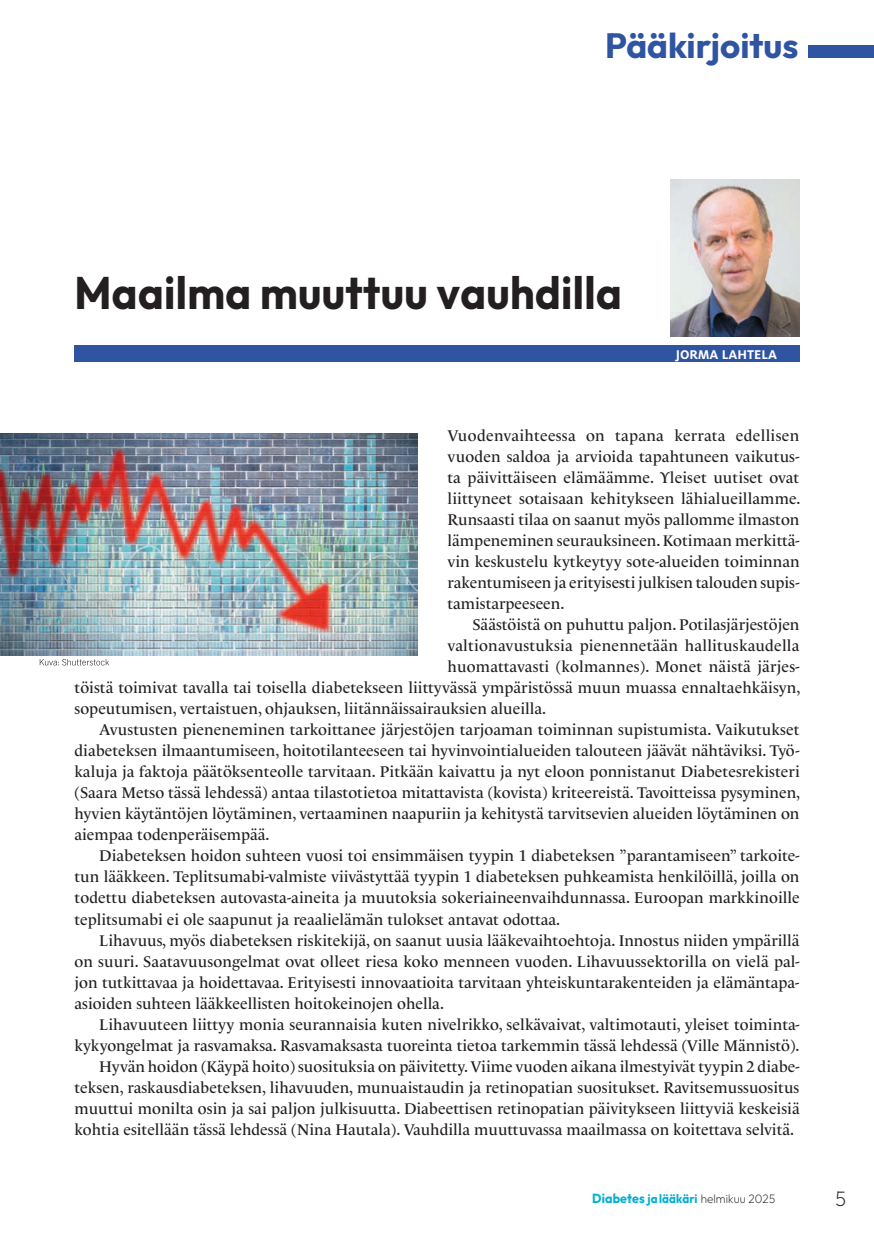
<style>
.page{position:relative;width:874px;height:1241px;background:#fff}
.page>*{position:absolute;margin:0;border:0;box-sizing:border-box;transform-origin:0 0}
.Otsikko{font:100 45.5px "Outfit";letter-spacing:.01em;color:#231f20;scale:.95 1}
.t1{font:100 35px "Outfit";color:#2f54a2}
.t2{font:100 21px "Outfit";color:#231f20;scale:.95 1}
.Leipis_sis{font:15.75px/21px "Le Monde Livre Cla Std";color:#231f20;text-align:justify}
.Leipis{font:15.75px/21px "Le Monde Livre Cla Std";letter-spacing:-.005em;color:#231f20;text-align:justify}
.Kirjoittaja_alku{font:700 14px "Milo Pro";color:#fff}
.t3{font:100 12.25px "Outfit";letter-spacing:.01em;color:#231f20;scale:.95 1}
.s1{font-size:13.12px;color:#00b0d3}
.s2{color:#00b0d3}
</style>
<div class="page">
<div style="left:74px;top:345px;width:725px;height:17px;background:#2f54a2"></div>
<div style="left:808px;top:45px;width:65px;height:13px;background:#2f54a2"></div>
<img style="left:670px;top:179px;width:129px;height:157px">
<img style="left:0;top:434px;width:417px;height:221px">
<svg style="left:40px;top:659px;width:69px;height:6px"></svg>
<p class="t1" style="left:605px;top:25px;width:195px">Pääkirjoitus</p>
<p class="Otsikko" style="left:74px;top:266px;width:577px">Maailma muuttuu vauhdilla</p>
<p class="Kirjoittaja_alku" style="left:675px;top:346px;width:103px">JORMA LAHTELA</p>
<p class="Leipis" style="left:447px;top:425px;width:354px">Vuodenvaihteessa on tapana kerrata edellisen vuoden saldoa ja arvioida tapahtuneen vaikutus&shy;ta päivittäiseen elämäämme. Yleiset uutiset ovat liittyneet sotaisaan kehitykseen lähialueillamme.<br>Runsaasti tilaa on saanut myös pallomme ilmaston lämpeneminen seurauksineen. Kotimaan merkittä&shy;vin keskustelu kytkeytyy sote-alueiden toiminnan rakentumiseen ja erityisesti julkisen talouden supis&shy;tamistarpeeseen.</p>
<p class="Leipis_sis" style="left:472px;top:614px;width:328px">Säästöistä on puhuttu paljon. Potilasjärjestöjen</p>
<p class="Leipis_sis" style="left:447px;top:635px;width:353px">valtionavustuksia pienennetään hallituskaudella</p>
<p class="Leipis_sis" style="left:447px;top:656px;width:353px">huomattavasti (kolmannes). Monet näistä järjes-</p>
<p class="Leipis_sis" style="left:74px;top:677px;width:727px">töistä toimivat tavalla tai toisella diabetekseen liittyvässä ympäristössä muun muassa ennaltaehkäisyn,</p>
<p class="Leipis_sis" style="left:74px;top:698px;width:473px">sopeutumisen, vertaistuen, ohjauksen, liitännäissairauksien alueilla.</p>
<p class="Leipis_sis" style="left:74px;top:719px;width:726px;text-indent:25px">Avustusten pieneneminen tarkoittanee järjestöjen tarjoaman toiminnan supistumista. Vaikutukset diabeteksen ilmaantumiseen, hoitotilanteeseen tai hyvinvointialueiden talouteen jäävät nähtäviksi. Työ&shy;kaluja ja faktoja päätöksenteolle tarvitaan. Pitkään kaivattu ja nyt eloon ponnistanut Diabetesrekisteri (Saara Metso tässä lehdessä) antaa tilastotietoa mitattavista (kovista) kriteereistä. Tavoitteissa pysyminen, hyvien käytäntöjen löytäminen, vertaaminen naapuriin ja kehitystä tarvitsevien alueiden löytäminen on aiempaa todenperäisempää.</p>
<p class="Leipis_sis" style="left:74px;top:845px;width:726px;text-indent:25px">Diabeteksen hoidon suhteen vuosi toi ensimmäisen tyypin 1 diabeteksen ”parantamiseen” tarkoite&shy;tun lääkkeen. Teplitsumabi-valmiste viivästyttää tyypin 1 diabeteksen puhkeamista henkilöillä, joilla on todettu diabeteksen autovasta-aineita ja muutoksia sokeriaineenvaihdunnassa. Euroopan markkinoille teplitsumabi ei ole saapunut ja reaalielämän tulokset antavat odottaa.</p>
<p class="Leipis_sis" style="left:74px;top:929px;width:726px;text-indent:25px">Lihavuus, myös diabeteksen riskitekijä, on saanut uusia lääkevaihtoehtoja. Innostus niiden ympärillä on suuri. Saatavuusongelmat ovat olleet riesa koko menneen vuoden. Lihavuussektorilla on vielä pal&shy;jon tutkittavaa ja hoidettavaa. Erityisesti innovaatioita tarvitaan yhteiskuntarakenteiden ja elämäntapa&shy;asioiden suhteen lääkkeellisten hoitokeinojen ohella.</p>
<p class="Leipis_sis" style="left:74px;top:1013px;width:726px;text-align:right">Lihavuuteen liittyy monia seurannaisia kuten nivelrikko, selkävaivat, valtimotauti, yleiset toiminta&shy;kykyongelmat ja rasvamaksa. Rasvamaksasta tuoreinta tietoa tarkemmin tässä lehdessä (Ville Männistö).</p>
<p class="Leipis_sis" style="left:74px;top:1055px;width:726px;text-indent:25px">Hyvän hoidon (Käypä hoito) suosituksia on päivitetty. Viime vuoden aikana ilmestyivät tyypin 2 diabe&shy;teksen, raskausdiabeteksen, lihavuuden, munuaistaudin ja retinopatian suositukset. Ravitsemussuositus muuttui monilta osin ja sai paljon julkisuutta. Diabeettisen retinopatian päivitykseen liittyviä keskeisiä kohtia esitellään tässä lehdessä (Nina Hautala). Vauhdilla muuttuvassa maailmassa on koitettava selvitä.</p>
<p class="t3" style="left:592px;top:1191px;width:194px"><span class="s1">Diabetes</span> <span class="s2">ja lääkäri</span> helmikuu 2025</p>
<h3 class="t2" style="left:835px;top:1186px;width:13px">5</h3>
</div>
